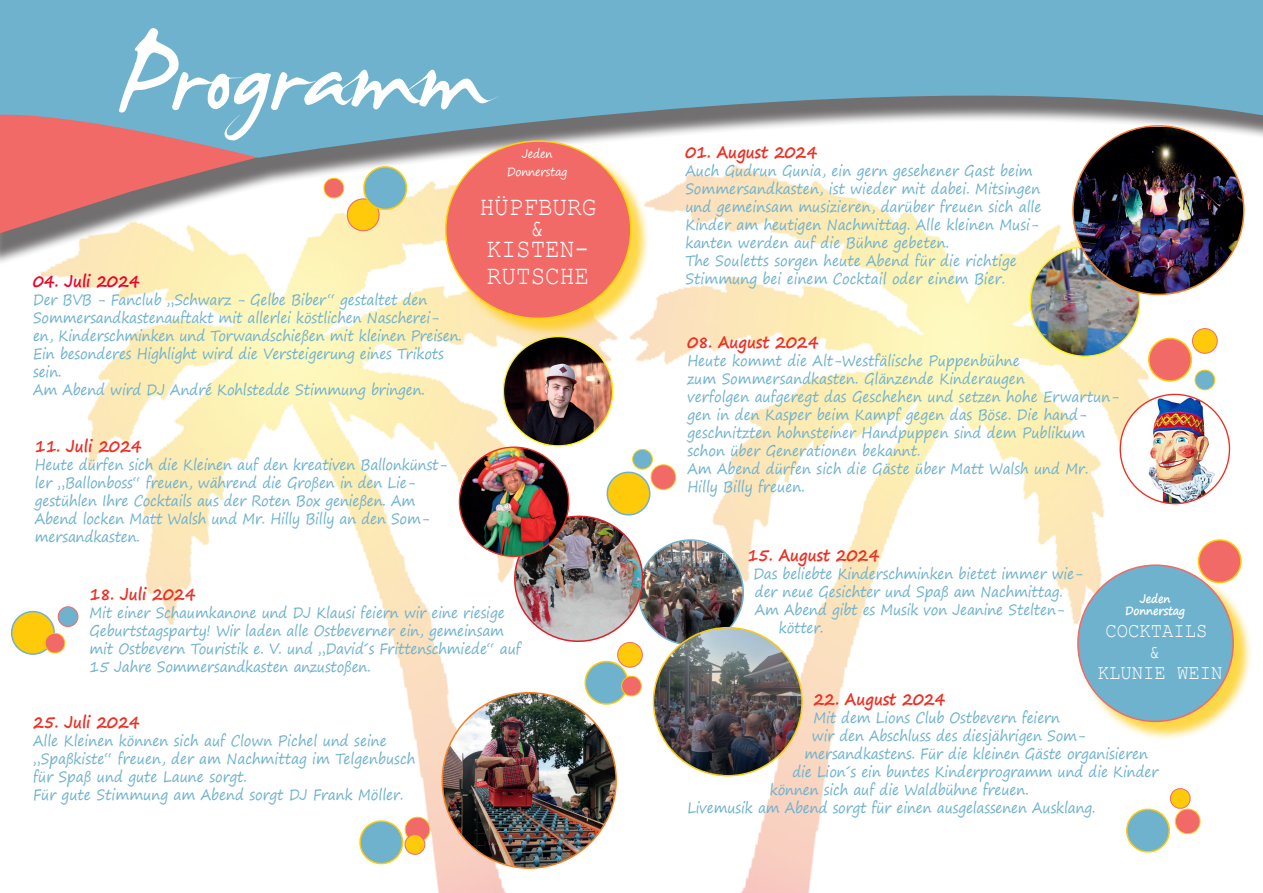
<style>
.page{position:relative;width:1263px;height:893px;background:#fff}
.page>*{position:absolute;margin:0;border:0;box-sizing:border-box;transform-origin:0 0}
.t1{font:27px "Courier New";color:#fff;scale:.9 1}
.t2{font:21px "Courier New";color:#fff;scale:.9 1}
.t3{font:700 16.5px "Segoe Print";color:#ee2e22;scale:.9 1}
.t4{font:700 16.5px "Segoe Print";color:#ef0027;scale:.9 1}
.t5{font:15px/18px "Segoe Print";letter-spacing:-.01em;color:#6eb2ce;scale:.9 1}
.t6{font:700 12px "Segoe Print";letter-spacing:-.025em;color:#fff;scale:.9 1}
.t7{font:12px "Segoe Print";letter-spacing:-.025em;color:#fff;scale:.9 1}
</style>
<div class="page">
<img style="left:38px;top:291px;width:524px;height:602px">
<img style="left:562px;top:267px;width:649px;height:626px">
<div style="left:0;top:0;width:1263px;height:267px;background:#231f20;opacity:.64"></div>
<svg style="left:0;top:158px;width:447px;height:133px"></svg>
<svg style="left:0;top:0;width:1263px;height:158px;background:#87b1c5"></svg>
<svg style="left:119px;top:28px;width:381px;height:113px;background:#85bbd2"></svg>
<img style="left:638px;top:540px;width:105px;height:105px;border-radius:52px">
<img style="left:503px;top:337px;width:110px;height:109px;border-radius:55px">
<div style="left:1079px;top:567px;width:173px;height:174px;background:#feca0a;opacity:.75"></div>
<div style="left:1078px;top:565px;width:155px;height:156px;background:#6eb2ce;border-radius:50%"></div>
<div style="left:447px;top:143px;width:203px;height:195px;background:#feca0a;opacity:.75"></div>
<div style="left:446px;top:141px;width:185px;height:177px;background:#f16a67;border-radius:50%"></div>
<img style="left:442px;top:693px;width:174px;height:175px">
<img style="left:1030px;top:247px;width:109px;height:109px;border-radius:55px">
<div style="left:12px;top:612px;width:42px;height:42px;background:#feca0a;border-radius:50%"></div>
<div style="left:11px;top:611px;width:44px;height:44px;border:2px solid #6eb2ce;border-radius:50%"></div>
<div style="left:347px;top:199px;width:32px;height:32px;background:#feca0a;border-radius:50%"></div>
<div style="left:347px;top:198px;width:33px;height:33px;border:1px solid #f16a67;border-radius:50%"></div>
<svg style="left:361px;top:162px;width:50px;height:52px"></svg>
<svg style="left:1195px;top:535px;width:51px;height:52px"></svg>
<svg style="left:1147px;top:326px;width:71px;height:66px"></svg>
<img style="left:1073px;top:127px;width:171px;height:167px">
<div style="left:58px;top:607px;width:20px;height:19px;background:#6eb2ce;border-radius:50%"></div>
<div style="left:58px;top:606px;width:20px;height:21px;border:1px solid #f16a67;border-radius:50%"></div>
<svg style="left:44px;top:631px;width:23px;height:24px"></svg>
<svg style="left:323px;top:176px;width:23px;height:24px"></svg>
<img style="left:511px;top:447px;width:167px;height:262px">
<img style="left:653px;top:628px;width:149px;height:148px;border-radius:74px">
<svg style="left:357px;top:815px;width:75px;height:53px"></svg>
<img style="left:459px;top:447px;width:110px;height:109px;border-radius:55px">
<svg style="left:1124px;top:786px;width:78px;height:71px"></svg>
<img style="left:1120px;top:394px;width:109px;height:110px;border-radius:55px">
<p class="t4" style="left:33px;top:266px;width:120px">04. Juli 2024</p>
<p class="t5" style="left:33px;top:290px;width:478px">Der BVB - Fanclub „Schwarz - Gelbe Biber“ gestaltet den Sommersandkastenauftakt mit allerlei köstlichen Nascherei&shy;en, Kinderschminken und Torwandschießen mit kleinen Preisen.<br>Ein besonderes Highlight wird die Versteigerung eines Trikots sein.</p>
<p class="t5" style="left:33px;top:380px;width:437px">Am Abend wird DJ André Kohlstedde Stimmung bringen.</p>
<p class="t3" style="left:35px;top:431px;width:120px">11. Juli 2024</p>
<p class="t5" style="left:35px;top:455px;width:460px">Heute dürfen sich die Kleinen auf den kreativen Ballonkünst&shy;ler „Ballonboss“ freuen, während die Großen in den Lie&shy;gestühlen Ihre Cocktails aus der Roten Box genießen. Am Abend locken Matt Walsh und Mr. Hilly Billy an den Som&shy;mersandkasten.</p>
<p class="t7" style="left:522px;top:143px;width:36px">Jeden</p>
<p class="t7" style="left:507px;top:161px;width:68px">Donnerstag</p>
<p class="t1" style="left:480px;top:190px;width:131px">HÜPFBURG</p>
<p class="t1" style="left:530px;top:211px;width:18px">&amp;</p>
<p class="t1" style="left:487px;top:232px;width:115px">KISTEN-</p>
<p class="t1" style="left:487px;top:259px;width:115px">RUTSCHE</p>
<p class="t3" style="left:89px;top:579px;width:119px">18. Juli 2024</p>
<p class="t5" style="left:89px;top:603px;width:481px">Mit einer Schaumkanone und DJ Klausi feiern wir eine riesige Geburtstagsparty! Wir laden alle Ostbeverner ein, gemeinsam mit Ostbevern Touristik e. V. und „David´s Frittenschmiede“ auf 15 Jahre Sommersandkasten anzustoßen.</p>
<p class="t3" style="left:33px;top:707px;width:120px">25. Juli 2024</p>
<p class="t5" style="left:33px;top:731px;width:426px">Alle Kleinen können sich auf Clown Pichel und seine „Spaßkiste“ freuen, der am Nachmittag im Telgenbusch für Spaß und gute Laune sorgt.</p>
<p class="t5" style="left:33px;top:785px;width:413px">Für gute Stimmung am Abend sorgt DJ Frank Möller.</p>
<p class="t3" style="left:685px;top:137px;width:148px">01. August 2024</p>
<p class="t5" style="left:685px;top:161px;width:397px">Auch Gudrun Gunia, ein gern gesehener Gast beim Sommersandkasten, ist wieder mit dabei. Mitsingen und gemeinsam musizieren, darüber freuen sich alle Kinder am heutigen Nachmittag. Alle kleinen Musi&shy;kanten werden auf die Bühne gebeten.</p>
<p class="t5" style="left:685px;top:251px;width:370px">The Souletts sorgen heute Abend für die richtige<br>Stimmung bei einem Cocktail oder einem Bier.</p>
<p class="t3" style="left:687px;top:327px;width:147px">08. August 2024</p>
<p class="t5" style="left:687px;top:352px;width:371px">Heute kommt die Alt-Westfälische Puppenbühne</p>
<p class="t5" style="left:687px;top:370px;width:377px">zum Sommersandkasten. Glänzende Kinderaugen</p>
<p class="t5" style="left:687px;top:388px;width:481px">verfolgen aufgeregt das Geschehen und setzen hohe Erwartun&shy;gen in den Kasper beim Kampf gegen das Böse. Die hand&shy;geschnitzten hohnsteiner Handpuppen sind dem Publikum schon über Generationen bekannt.</p>
<p class="t5" style="left:687px;top:460px;width:447px">Am Abend dürfen sich die Gäste über Matt Walsh und Mr.<br>Hilly Billy freuen.</p>
<p class="t3" style="left:747px;top:540px;width:148px">15. August 2024</p>
<p class="t5" style="left:753px;top:565px;width:367px">Das beliebte Kinderschminken bietet immer wie&shy;der neue Gesichter und Spaß am Nachmittag.</p>
<p class="t5" style="left:779px;top:601px;width:319px;text-indent:-24px">Am Abend gibt es Musik von Jeanine Stelten&shy;kötter.</p>
<p class="t6" style="left:1140px;top:588px;width:36px">Jeden</p>
<p class="t6" style="left:1125px;top:600px;width:68px">Donnerstag</p>
<p class="t2" style="left:1105px;top:618px;width:115px">COCKTAILS</p>
<p class="t2" style="left:1149px;top:639px;width:14px">&amp;</p>
<p class="t2" style="left:1098px;top:660px;width:140px">KLUNIE WEIN</p>
<p class="t3" style="left:813px;top:684px;width:148px">22. August 2024</p>
<p class="t5" style="left:813px;top:708px;width:276px">Mit dem Lions Club Ostbevern feiern</p>
<p class="t5" style="left:812px;top:726px;width:306px">wir den Abschluss des diesjährigen Som-</p>
<p class="t5" style="left:804px;top:744px;width:383px">mersandkastens. Für die kleinen Gäste organisieren</p>
<p class="t5" style="left:792px;top:762px;width:408px">die Lion´s ein buntes Kinderprogramm und die Kinder</p>
<p class="t5" style="left:770px;top:780px;width:289px">können sich auf die Waldbühne freuen.</p>
<p class="t5" style="left:687px;top:798px;width:455px">Livemusik am Abend sorgt für einen ausgelassenen Ausklang.</p>
</div>
